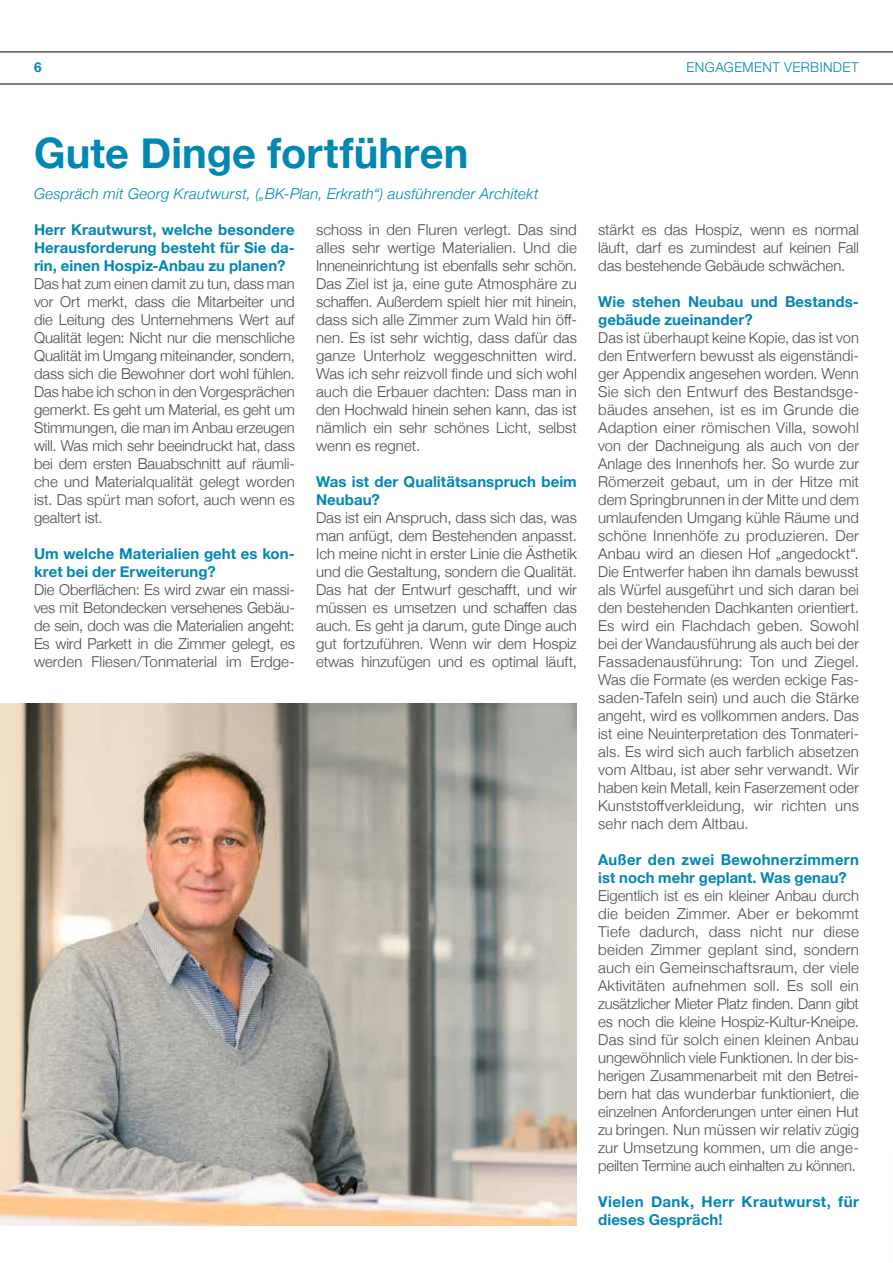
<style>
.page{position:relative;width:893px;height:1263px;background:#fff}
.page>*{position:absolute;margin:0;border:0;box-sizing:border-box;transform-origin:0 0}
.t1{font:700 42px "Helvetica Neue";letter-spacing:.005em;color:#0087b3}
.t2{font:300 15px/18px "Helvetica Neue";color:#4b4b4d;text-align:justify}
.t3{font:700 15px/18px "Helvetica Neue";letter-spacing:.005em;color:#0087b3}
.t4{font:italic 300 15px "Helvetica Neue";letter-spacing:.015em;color:#0087b3}
.t5{font:700 15px/18px "Helvetica Neue";letter-spacing:.025em;color:#0087b3}
.t6{font:300 13.5px "Helvetica Neue";letter-spacing:.03em;color:#0087b3}
.t7{font:700 13.5px "Helvetica Neue";color:#0087b3}
</style>
<div class="page">
<hr style="left:892px;top:0;width:1px;height:1213px;background:#ecf2f6">
<svg style="left:892px;top:1122px;width:1px;height:91px"></svg>
<img style="left:0;top:703px;width:577px;height:522px">
<hr style="left:0;top:52px;width:893px;height:1px;background:#000">
<hr style="left:0;top:84px;width:893px;height:1px;background:#000">
<p class="t7" style="left:34px;top:56px;width:9px">6</p>
<p class="t6" style="left:687px;top:56px;width:174px">ENGAGEMENT VERBINDET</p>
<h1 class="t1" style="left:34px;top:120px;width:436px">Gute Dinge fortführen</h1>
<p class="t4" style="left:34px;top:182px;width:506px">Gespräch mit Georg Krautwurst, („BK-Plan, Erkrath“) ausführender Architekt</p>
<p class="t3" style="left:34px;top:221px;width:262px;text-align:justify">Herr Krautwurst, welche besondere Herausforderung besteht für Sie da&shy;rin, einen Hospiz-Anbau zu planen?</p>
<p class="t2" style="left:34px;top:274px;width:262px">Das hat zum einen damit zu tun, dass man vor Ort merkt, dass die Mitarbeiter und die Leitung des Unternehmens Wert auf Qualität legen: Nicht nur die menschliche Qualität im Umgang miteinander, sondern, dass sich die Bewohner dort wohl fühlen.<br>Das habe ich schon in den Vorgesprächen gemerkt. Es geht um Material, es geht um Stimmungen, die man im Anbau erzeugen will. Was mich sehr beeindruckt hat, dass bei dem ersten Bauabschnitt auf räumli&shy;che und Materialqualität gelegt worden ist. Das spürt man sofort, auch wenn es gealtert ist.</p>
<p class="t3" style="left:34px;top:545px;width:262px">Um welche Materialien geht es kon&shy;kret bei der Erweiterung?</p>
<p class="t2" style="left:34px;top:580px;width:262px">Die Oberflächen: Es wird zwar ein massi&shy;ves mit Betondecken versehenes Gebäu&shy;de sein, doch was die Materialien angeht:<br>Es wird Parkett in die Zimmer gelegt, es werden Fliesen/Tonmaterial im Erdge-</p>
<p class="t2" style="left:316px;top:220px;width:262px">schoss in den Fluren verlegt. Das sind alles sehr wertige Materialien. Und die Inneneinrichtung ist ebenfalls sehr schön.<br>Das Ziel ist ja, eine gute Atmosphäre zu schaffen. Außerdem spielt hier mit hinein, dass sich alle Zimmer zum Wald hin öff&shy;nen. Es ist sehr wichtig, dass dafür das ganze Unterholz weggeschnitten wird.<br>Was ich sehr reizvoll finde und sich wohl auch die Erbauer dachten: Dass man in den Hochwald hinein sehen kann, das ist nämlich ein sehr schönes Licht, selbst wenn es regnet.</p>
<p class="t3" style="left:316px;top:473px;width:262px">Was ist der Qualitätsanspruch beim<br>Neubau?</p>
<p class="t2" style="left:316px;top:508px;width:262px">Das ist ein Anspruch, dass sich das, was man anfügt, dem Bestehenden anpasst.<br>Ich meine nicht in erster Linie die Ästhetik und die Gestaltung, sondern die Qualität.<br>Das hat der Entwurf geschafft, und wir müssen es umsetzen und schaffen das auch. Es geht ja darum, gute Dinge auch gut fortzuführen. Wenn wir dem Hospiz etwas hinzufügen und es optimal läuft,</p>
<p class="t2" style="left:598px;top:220px;width:262px">stärkt es das Hospiz, wenn es normal läuft, darf es zumindest auf keinen Fall das bestehende Gebäude schwächen.</p>
<p class="t3" style="left:598px;top:293px;width:262px">Wie stehen Neubau und Bestands&shy;gebäude zueinander?</p>
<p class="t2" style="left:598px;top:328px;width:262px">Das ist überhaupt keine Kopie, das ist von den Entwerfern bewusst als eigenständi&shy;ger Appendix angesehen worden. Wenn Sie sich den Entwurf des Bestandsge&shy;bäudes ansehen, ist es im Grunde die Adaption einer römischen Villa, sowohl von der Dachneigung als auch von der Anlage des Innenhofs her. So wurde zur Römerzeit gebaut, um in der Hitze mit dem Springbrunnen in der Mitte und dem umlaufenden Umgang kühle Räume und schöne Innenhöfe zu produzieren. Der Anbau wird an diesen Hof „angedockt“.<br>Die Entwerfer haben ihn damals bewusst als Würfel ausgeführt und sich daran bei den bestehenden Dachkanten orientiert.<br>Es wird ein Flachdach geben. Sowohl bei der Wandausführung als auch bei der Fassadenausführung: Ton und Ziegel.<br>Was die Formate (es werden eckige Fas&shy;saden-Tafeln sein) und auch die Stärke angeht, wird es vollkommen anders. Das ist eine Neuinterpretation des Tonmateri&shy;als. Es wird sich auch farblich absetzen vom Altbau, ist aber sehr verwandt. Wir haben kein Metall, kein Faserzement oder Kunststoffverkleidung, wir richten uns sehr nach dem Altbau.</p>
<p class="t3" style="left:598px;top:851px;width:262px">Außer den zwei Bewohnerzimmern ist noch mehr geplant. Was genau?</p>
<p class="t2" style="left:598px;top:886px;width:262px">Eigentlich ist es ein kleiner Anbau durch die beiden Zimmer. Aber er bekommt Tiefe dadurch, dass nicht nur diese beiden Zimmer geplant sind, sondern auch ein Gemeinschaftsraum, der viele Aktivitäten aufnehmen soll. Es soll ein zusätzlicher Mieter Platz finden. Dann gibt es noch die kleine Hospiz-Kultur-Kneipe.<br>Das sind für solch einen kleinen Anbau ungewöhnlich viele Funktionen. In der bis&shy;herigen Zusammenarbeit mit den Betrei&shy;bern hat das wunderbar funktioniert, die einzelnen Anforderungen unter einen Hut zu bringen. Nun müssen wir relativ zügig zur Umsetzung kommen, um die ange&shy;peilten Termine auch einhalten zu können.</p>
<p class="t5" style="left:598px;top:1193px;width:262px">Vielen Dank, Herr Krautwurst, für dieses Gespräch!</p>
</div>
